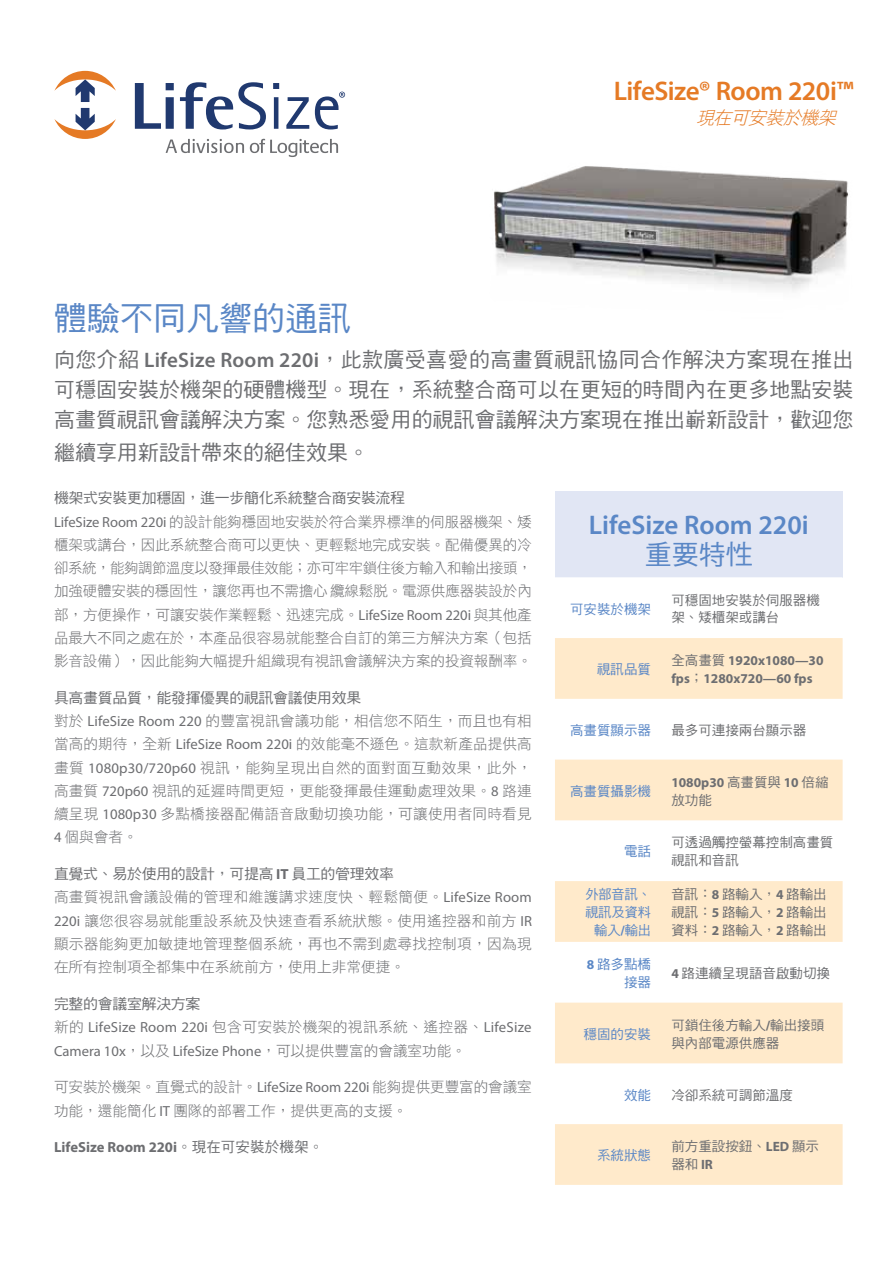
<style>
.page{position:relative;width:893px;height:1263px;background:#fff}
.page>*{position:absolute;margin:0;border:0;box-sizing:border-box;transform-origin:0 0}
.t1{font:33px "DF Hei Std W5";color:#5a87c6}
.t2{font:600 27px "Myriad Pro";letter-spacing:-.02em;color:#e57a25}
.t3{font:600 27px "Myriad Pro";color:#5a87c6}
.t4{font:27px "DF Hei Std W5";color:#5a87c6}
.t5{font:21px/30px "DF Hei Std W5";color:#6d6e71;text-align:justify}
.t6{font:italic 18px "DF Hei Std W3";color:#e57a25}
.t7{font:14.7px/23.2px "DF Hei Std W3";color:#6d6e71;text-align:justify}
.t8{font:14.7px/23.2px "Myriad Pro";letter-spacing:.01em;color:#6d6e71}
.t9{font:14.7px "DF Hei Std W5";letter-spacing:-.02em;color:#6d6e71}
.t10{font:700 14.7px "Myriad Pro";color:#6d6e71}
.t11{font:13.5px/18px "DF Hei Std W5";color:#6d6e71}
.t12{font:13.5px/18px "DF Hei Std W5";color:#5a87c6;text-align:right}
.t13{font:700 13.5px/18px "Myriad Pro";color:#6d6e71}
.s1{font-family:"Myriad Pro";font-weight:600}
.s2{font-family:"Myriad Pro"}
.s3{font-family:"Myriad Pro";font-weight:700}
.s4{font-family:"DF Hei Std W3"}
.s5{font-family:"DF Hei Std W5";font-weight:400}
</style>
<div class="page">
<svg style="left:54px;top:71px;width:62px;height:31px"></svg>
<svg style="left:54px;top:108px;width:62px;height:31px"></svg>
<svg style="left:135px;top:83px;width:39px;height:46px"></svg>
<svg style="left:180px;top:82px;width:86px;height:47px"></svg>
<svg style="left:273px;top:83px;width:6px;height:46px"></svg>
<svg style="left:286px;top:97px;width:23px;height:32px"></svg>
<svg style="left:166px;top:139px;width:78px;height:14px"></svg>
<svg style="left:250px;top:139px;width:88px;height:18px"></svg>
<svg style="left:315px;top:92px;width:30px;height:37px"></svg>
<div style="left:555px;top:491px;width:288px;height:86px;background:#e1e6f4"></div>
<svg style="left:555px;top:638px;width:288px;height:547px;fill:#ffeacb"></svg>
<img style="left:494px;top:166px;width:355px;height:125px">
<h2 class="t2" style="left:614px;top:74px;width:241px">LifeSize® Room 220i™</h2>
<p class="t6" style="left:696px;top:108px;width:146px">現在可安裝於機架</p>
<h1 class="t1" style="left:54px;top:300px;width:298px">體驗不同凡響的通訊</h1>
<h3 class="t5" style="left:54px;top:344px;width:801px">向您介紹 <span class="s1">LifeSize Room 220i</span>，此款廣受喜愛的高畫質視訊協同合作解決方案現在推出可穩固安裝於機架的硬體機型。現在，系統整合商可以在更短的時間內在更多地點安裝高畫質視訊會議解決方案。您熟悉愛用的視訊會議解決方案現在推出嶄新設計，歡迎您</h3>
<h3 class="t5" style="left:54px;top:437px;width:316px">繼續享用新設計帶來的絕佳效果。</h3>
<p class="t9" style="left:54px;top:490px;width:353px">機架式安裝更加穩固，進一步簡化系統整合商安裝流程</p>
<p class="t7" style="left:54px;top:509px;width:479px"><span class="s2">LifeSize Room 220i</span> 的設計能夠穩固地安裝於符合業界標準的伺服器機架、矮櫃架或講台，因此系統整合商可以更快、更輕鬆地完成安裝。配備優異的冷卻系統，能夠調節溫度以發揮最佳效能；亦可牢牢鎖住後方輸入和輸出接頭，加強硬體安裝的穩固性，讓您再也不需擔心纜線鬆脫。電源供應器裝設於內部，方便操作，可讓安裝作業輕鬆、迅速完成。<span class="s2">LifeSize Room 220i</span> 與其他產品最大不同之處在於，本產品很容易就能整合自訂的第三方解決方案（包括影音設備），因此能夠大幅提升組織現有視訊會議解決方案的投資報酬率。</p>
<p class="t9" style="left:54px;top:690px;width:309px">具高畫質品質，能發揮優異的視訊會議使用效果</p>
<p class="t7" style="left:54px;top:709px;width:479px">對於 <span class="s2">LifeSize Room 220</span> 的豐富視訊會議功能，相信您不陌生，而且也有相當高的期待，全新 <span class="s2">LifeSize Room 220i</span> 的效能毫不遜色。這款新產品提供高畫質 <span class="s2">1080p30/720p60</span> 視訊，能夠呈現出自然的面對面互動效果，此外，高畫質 <span class="s2">720p60</span> 視訊的延遲時間更短，更能發揮最佳運動處理效果。<span class="s2">8</span> 路連續呈現 <span class="s2">1080p30</span> 多點橋接器配備語音啟動切換功能，可讓使用者同時看見<span class="s2">4</span> 個與會者。</p>
<p class="t9" style="left:54px;top:866px;width:341px">直覺式、易於使用的設計，可提高 <span class="s3">IT</span> 員工的管理效率</p>
<p class="t7" style="left:54px;top:885px;width:479px">高畫質視訊會議設備的管理和維護講求速度快、輕鬆簡便。<span class="s2">LifeSize Room 220i</span> 讓您很容易就能重設系統及快速查看系統狀態。使用遙控器和前方 <span class="s2">IR</span>顯示器能夠更加敏捷地管理整個系統，再也不需到處尋找控制項，因為現在所有控制項全都集中在系統前方，使用上非常便捷。</p>
<p class="t9" style="left:54px;top:996px;width:148px">完整的會議室解決方案</p>
<p class="t8" style="left:54px;top:1015px;width:479px"><span class="s4">新的</span> LifeSize Room 220i <span class="s4">包含可安裝於機架的視訊系統、遙控器、</span>LifeSize<br>Camera 10x<span class="s4">，以及</span> LifeSize Phone<span class="s4">，可以提供豐富的會議室功能。</span></p>
<p class="t7" style="left:54px;top:1075px;width:479px">可安裝於機架。直覺式的設計。<span class="s2">LifeSize Room 220i</span> 能夠提供更豐富的會議室功能，還能簡化 <span class="s2">IT</span> 團隊的部署工作，提供更高的支援。</p>
<p class="t10" style="left:54px;top:1138px;width:271px">LifeSize Room 220i<span class="s5">。現在可安裝於機架。</span></p>
<h2 class="t3" style="left:589px;top:508px;width:221px">LifeSize Room 220i</h2>
<h2 class="t4" style="left:645px;top:539px;width:109px">重要特性</h2>
<p class="t12" style="left:570px;top:599px;width:82px">可安裝於機架</p>
<p class="t11" style="left:671px;top:590px;width:150px">可穩固地安裝於伺服器機架、矮櫃架或講台</p>
<p class="t12" style="left:597px;top:660px;width:55px">視訊品質</p>
<p class="t13" style="left:671px;top:651px;width:154px"><span class="s5">全高畫質</span> 1920x1080—30 fps<span class="s5">；</span>1280x720—60 fps</p>
<p class="t12" style="left:570px;top:721px;width:82px">高畫質顯示器</p>
<p class="t11" style="left:671px;top:721px;width:137px">最多可連接兩台顯示器</p>
<p class="t12" style="left:570px;top:782px;width:82px">高畫質攝影機</p>
<p class="t13" style="left:671px;top:773px;width:159px">1080p30 <span class="s5">高畫質與</span> 10 <span class="s5">倍縮</span></p>
<p class="t11" style="left:671px;top:791px;width:42px">放功能</p>
<p class="t12" style="left:624px;top:842px;width:28px">電話</p>
<p class="t11" style="left:671px;top:833px;width:164px">可透過觸控螢幕控制高畫質視訊和音訊</p>
<p class="t12" style="left:585px;top:885px;width:67px">外部音訊、視訊及資料輸入<span class="s3">/</span>輸出</p>
<p class="t11" style="left:671px;top:885px;width:157px;text-align:justify">音訊：<span class="s3">8</span> 路輸入，<span class="s3">4</span> 路輸出視訊：<span class="s3">5</span> 路輸入，<span class="s3">2</span> 路輸出資料：<span class="s3">2</span> 路輸入，<span class="s3">2</span> 路輸出</p>
<p class="t12" style="left:587px;top:955px;width:66px"><span class="s3">8</span> 路多點橋接器</p>
<p class="t11" style="left:671px;top:964px;width:160px"><span class="s3">4</span> 路連續呈現語音啟動切換</p>
<p class="t12" style="left:584px;top:1025px;width:69px">穩固的安裝</p>
<p class="t11" style="left:671px;top:1016px;width:154px">可鎖住後方輸入<span class="s3">/</span>輸出接頭與內部電源供應器</p>
<p class="t12" style="left:624px;top:1085px;width:28px">效能</p>
<p class="t11" style="left:671px;top:1085px;width:123px">冷卻系統可調節溫度</p>
<p class="t12" style="left:597px;top:1146px;width:55px">系統狀態</p>
<p class="t11" style="left:671px;top:1137px;width:149px">前方重設按鈕、<span class="s3">LED</span> 顯示器和 <span class="s3">IR</span></p>
</div>
